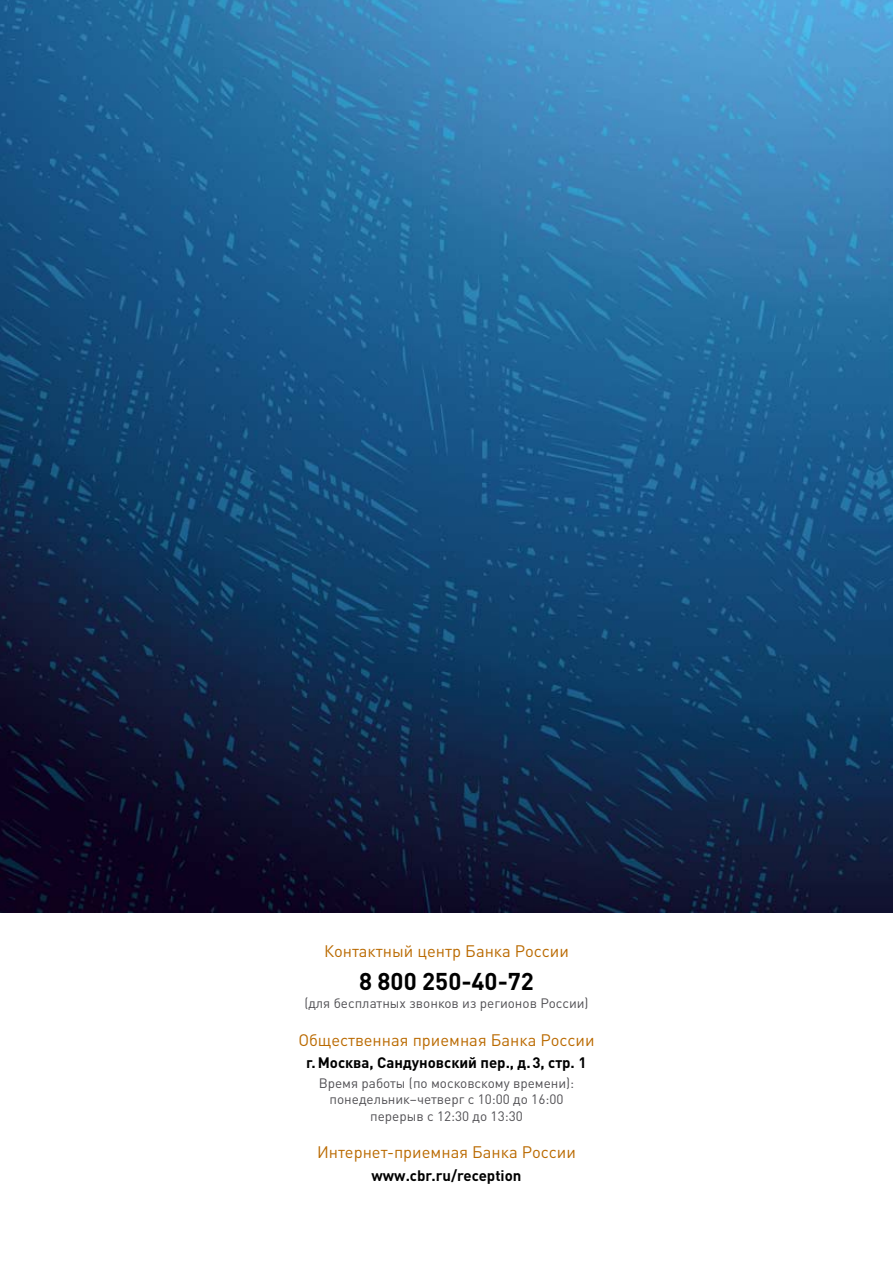
<style>
.page{position:relative;width:893px;height:1263px;background:#fff}
.page>*{position:absolute;margin:0;border:0;box-sizing:border-box;transform-origin:0 0}
.t1{font:700 24px "DIN Pro";color:#000}
.t2{font:16.5px "DIN Pro";color:#ba6a00}
.t3{font:700 15px "DIN Pro";color:#000}
.t4{font:13.5px/16.2px "DIN Pro";color:#504f53;text-align:center}
</style>
<div class="page">
<img style="left:0;top:0;width:893px;height:912px">
<p class="t2" style="left:324px;top:939px;width:246px">Контактный центр Банка России</p>
<h1 class="t1" style="left:359px;top:965px;width:176px">8 800 250-40-72</h1>
<p class="t4" style="left:304px;top:994px;width:286px">(для бесплатных звонков из регионов России)</p>
<p class="t2" style="left:298px;top:1028px;width:298px">Общественная приемная Банка России</p>
<p class="t3" style="left:306px;top:1052px;width:282px">г.Москва, Сандуновский пер., д.3, стр. 1</p>
<p class="t4" style="left:319px;top:1075px;width:257px">Время работы (по московскому времени): понедельник–четверг с 10:00 до 16:00 перерыв с 12:30 до 13:30</p>
<p class="t2" style="left:317px;top:1141px;width:260px">И нтернет-приемная Банка России</p>
<p class="t3" style="left:371px;top:1165px;width:151px">www.cbr.ru/reception</p>
</div>
